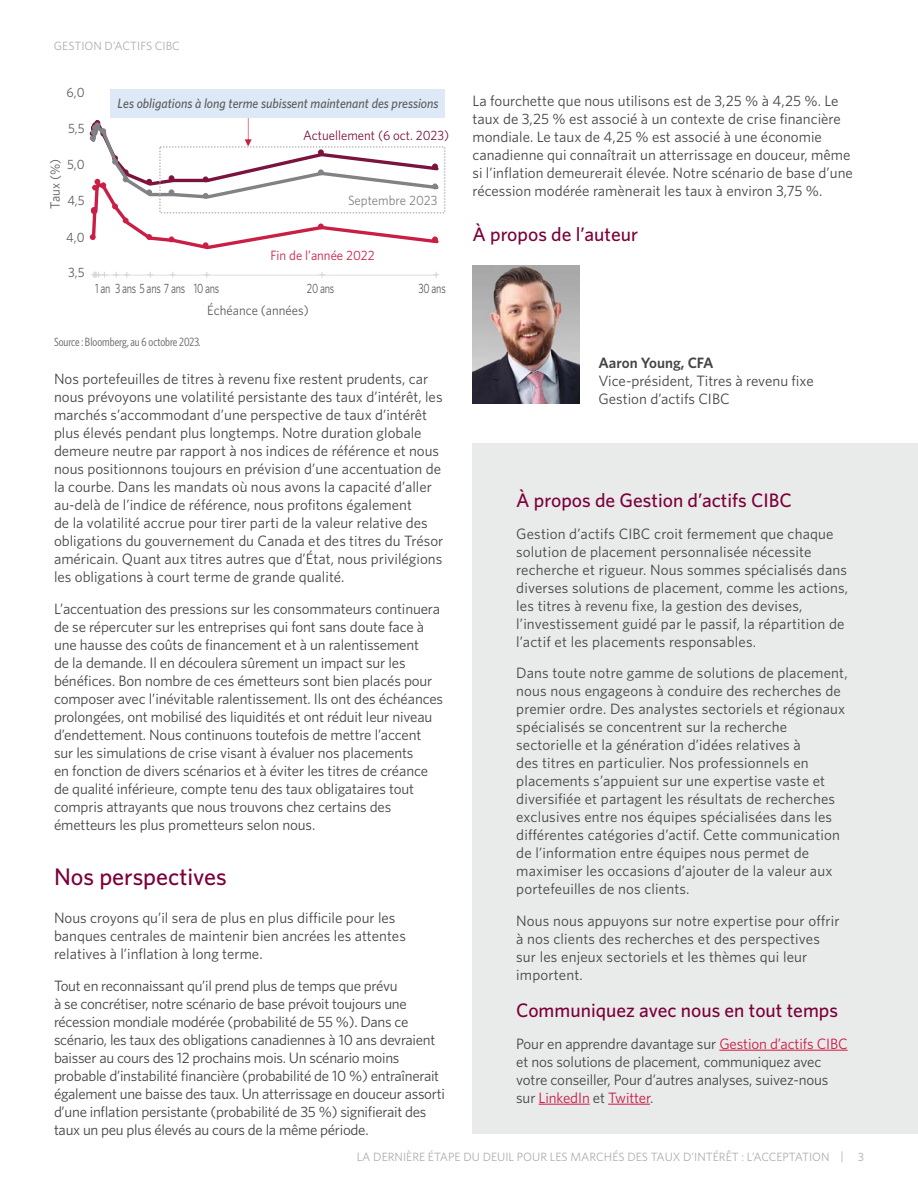
<style>
.page{position:relative;width:918px;height:1188px;background:#fff}
.page>*{position:absolute;margin:0;border:0;box-sizing:border-box;transform-origin:0 0}
.Subheader_H2{font:500 24px "Whitney";color:#7b003a}
.Subheader_H3{font:500 19.5px "Whitney";color:#7b003a}
.Body_P{font:500 19.5px "Whitney";color:#7b003a}
.Body_P-2{font:15px/18px "Whitney";color:#434444}
.Body_P-3{font:15px/18px "Whitney";letter-spacing:-.02em;color:#434444}
.t1{font:italic 500 13.5px "Whitney";color:#5a5b5b;scale:.95 1}
.t2{font:13.5px "Whitney";letter-spacing:-.025em;color:#5a5b5b;scale:.75 1}
.t3{font:13.5px "Whitney";letter-spacing:-.025em;color:#5a5b5b;scale:.95 1}
.t4{font:13.5px "Whitney";color:#7b133c;scale:.95 1}
.t5{font:13.5px "Whitney";color:#5a5b5b;scale:.95 1}
.t6{font:13.5px "Whitney";color:#ca1f44;scale:.95 1}
.t7{font:13.5px "Whitney";color:#808285;scale:.95 1}
.t8{font:12px "Whitney";color:#acaeb1}
.Source_p{font:12px "Whitney Condensed";color:#636466}
.s1{font-weight:600}
.s2{color:#cb1944}
</style>
<div class="page">
<div style="left:472px;top:443px;width:446px;height:691px;background:#e9ebea"></div>
<img style="left:472px;top:265px;width:108px;height:139px">
<div style="left:110px;top:89px;width:335px;height:29px;background:#dee9f7"></div>
<hr style="left:93px;top:275px;width:345px;height:1px;background:#e0e2e3">
<svg style="left:90px;top:118px;width:349px;height:132px"></svg>
<svg style="left:91px;top:272px;width:16px;height:6px"></svg>
<svg style="left:113px;top:272px;width:17px;height:6px"></svg>
<svg style="left:204px;top:272px;width:6px;height:6px"></svg>
<svg style="left:319px;top:272px;width:6px;height:6px"></svg>
<svg style="left:433px;top:272px;width:6px;height:6px"></svg>
<div style="left:159px;top:146px;width:286px;height:68px;border:2px dashed #bfbfbf"></div>
<hr style="left:719px;top:1050px;width:129px;height:1px;background:#cb1944">
<hr style="left:539px;top:1104px;width:51px;height:1px;background:#cb1944">
<hr style="left:608px;top:1104px;width:42px;height:1px;background:#cb1944">
<p class="t8" style="left:54px;top:38px;width:127px">GESTION D’ACTIFS CIBC</p>
<p class="t3" style="left:67px;top:83px;width:20px">6,0</p>
<p class="t3" style="left:68px;top:120px;width:19px">5,5</p>
<p class="t3" style="left:67px;top:155px;width:20px">5,0</p>
<p class="t3" style="left:46px;top:209px;width:55px;rotate:-90deg">Taux (%)</p>
<p class="t3" style="left:67px;top:192px;width:20px">4,5</p>
<p class="t3" style="left:66px;top:228px;width:21px">4,0</p>
<p class="t3" style="left:68px;top:263px;width:19px">3,5</p>
<p class="t1" style="left:118px;top:95px;width:339px">Les obligations à long terme subissent maintenant des pressions</p>
<p class="t4" style="left:303px;top:127px;width:155px">Actuellement (6 oct. 2023)</p>
<p class="t7" style="left:348px;top:192px;width:96px">Septembre 2023</p>
<p class="t6" style="left:270px;top:247px;width:111px">Fin de l’année 2022</p>
<p class="t2" style="left:95px;top:280px;width:167px">1 an 3 ans 5 ans 7 ans 10 ans</p>
<p class="t2" style="left:307px;top:280px;width:38px">20 ans</p>
<p class="t2" style="left:419px;top:280px;width:38px">30 ans</p>
<p class="t5" style="left:207px;top:301px;width:108px">Échéance (années)</p>
<p class="Source_p" style="left:54px;top:334px;width:148px">Source : Bloomberg, au 6 octobre 2023.</p>
<p class="Body_P-2" style="left:54px;top:370px;width:391px">Nos portefeuilles de titres à revenu fixe restent prudents, car nous prévoyons une volatilité persistante des taux d’intérêt, les marchés s’accommodant d’une perspective de taux d’intérêt plus élevés pendant plus longtemps. Notre duration globale demeure neutre par rapport à nos indices de référence et nous nous positionnons toujours en prévision d’une accentuation de la courbe. Dans les mandats où nous avons la capacité d’aller au-delà de l’indice de référence, nous profitons également<br>de la volatilité accrue pour tirer parti de la valeur relative des obligations du gouvernement du Canada et des titres du Trésor américain. Quant aux titres autres que d’État, nous privilégions les obligations à court terme de grande qualité.</p>
<p class="Body_P-2" style="left:54px;top:599px;width:391px">L’accentuation des pressions sur les consommateurs continuera de se répercuter sur les entreprises qui font sans doute face à une hausse des coûts de financement et à un ralentissement<br>de la demande. Il en découlera sûrement un impact sur les bénéfices. Bon nombre de ces émetteurs sont bien placés pour composer avec l’inévitable ralentissement. Ils ont des échéances prolongées, ont mobilisé des liquidités et ont réduit leur niveau d’endettement. Nous continuons toutefois de mettre l’accent sur les simulations de crise visant à évaluer nos placements<br>en fonction de divers scénarios et à éviter les titres de créance de qualité inférieure, compte tenu des taux obligataires tout compris attrayants que nous trouvons chez certains des émetteurs les plus prometteurs selon nous.</p>
<h2 class="Subheader_H2" style="left:54px;top:861px;width:174px">Nos perspectives</h2>
<p class="Body_P-2" style="left:54px;top:909px;width:353px">Nous croyons qu’il sera de plus en plus difficile pour les banques centrales de maintenir bien ancrées les attentes relatives à l’inflation à long terme.</p>
<p class="Body_P-3" style="left:54px;top:976px;width:393px">Tout en reconnaissant qu’il prend plus de temps que prévu<br>à se concrétiser, notre scénario de base prévoit toujours une récession mondiale modérée (probabilité de 55 %). Dans ce scénario, les taux des obligations canadiennes à 10 ans devraient baisser au cours des 12 prochains mois. Un scénario moins probable d’instabilité financière (probabilité de 10 %) entraînerait également une baisse des taux. Un atterrissage en douceur assorti d’une inflation persistante (probabilité de 35 %) signifierait des taux un peu plus élevés au cours de la même période.</p>
<p class="Body_P-2" style="left:472px;top:92px;width:382px">La fourchette que nous utilisons est de 3,25 % à 4,25 %. Le taux de 3,25 % est associé à un contexte de crise financière mondiale. Le taux de 4,25 % est associé à une économie canadienne qui connaîtrait un atterrissage en douceur, même si l’inflation demeurerait élevée. Notre scénario de base d’une récession modérée ramènerait les taux à environ 3,75 %.</p>
<h3 class="Subheader_H3" style="left:472px;top:221px;width:167px">À propos de l’auteur</h3>
<p class="Body_P-2" style="left:598px;top:353px;width:217px"><span class="s1">Aaron Young, CFA<br></span>Vice-président, Titres à revenu fixe<br>Gestion d’actifs CIBC</p>
<h3 class="Subheader_H3" style="left:516px;top:488px;width:277px">À propos de Gestion d’actifs CIBC</h3>
<p class="Body_P-2" style="left:516px;top:524px;width:333px">Gestion d’actifs CIBC croit fermement que chaque solution de placement personnalisée nécessite recherche et rigueur. Nous sommes spécialisés dans diverses solutions de placement, comme les actions, les titres à revenu fixe, la gestion des devises, l’investissement guidé par le passif, la répartition de l’actif et les placements responsables.</p>
<p class="Body_P-2" style="left:516px;top:664px;width:333px">Dans toute notre gamme de solutions de placement, nous nous engageons à conduire des recherches de premier ordre. Des analystes sectoriels et régionaux spécialisés se concentrent sur la recherche sectorielle et la génération d’idées relatives à<br>des titres en particulier. Nos professionnels en placements s’appuient sur une expertise vaste et diversifiée et partagent les résultats de recherches exclusives entre nos équipes spécialisées dans les différentes catégories d’actif. Cette communication de l’information entre équipes nous permet de maximiser les occasions d’ajouter de la valeur aux portefeuilles de nos clients.</p>
<p class="Body_P-2" style="left:516px;top:911px;width:325px">Nous nous appuyons sur notre expertise pour offrir à nos clients des recherches et des perspectives sur les enjeux sectoriels et les thèmes qui leur importent.</p>
<p class="Body_P" style="left:516px;top:998px;width:323px">Communiquez avec nous en tout temps</p>
<p class="Body_P-2" style="left:516px;top:1034px;width:333px">Pour en apprendre davantage sur <span class="s2">Gestion d’actifs CIBC </span>et nos solutions de placement, communiquez avec votre conseiller, Pour d’autres analyses, suivez-nous sur <span class="s2">LinkedIn</span> et <span class="s2">Twitter</span>.</p>
<p class="t8" style="left:357px;top:1149px;width:509px">LA DERNIÈRE ÉTAPE DU DEUIL POUR LES MARCHÉS DES TAUX D’INTÉRÊT : L’ACCEPTATION | 3</p>
</div>
